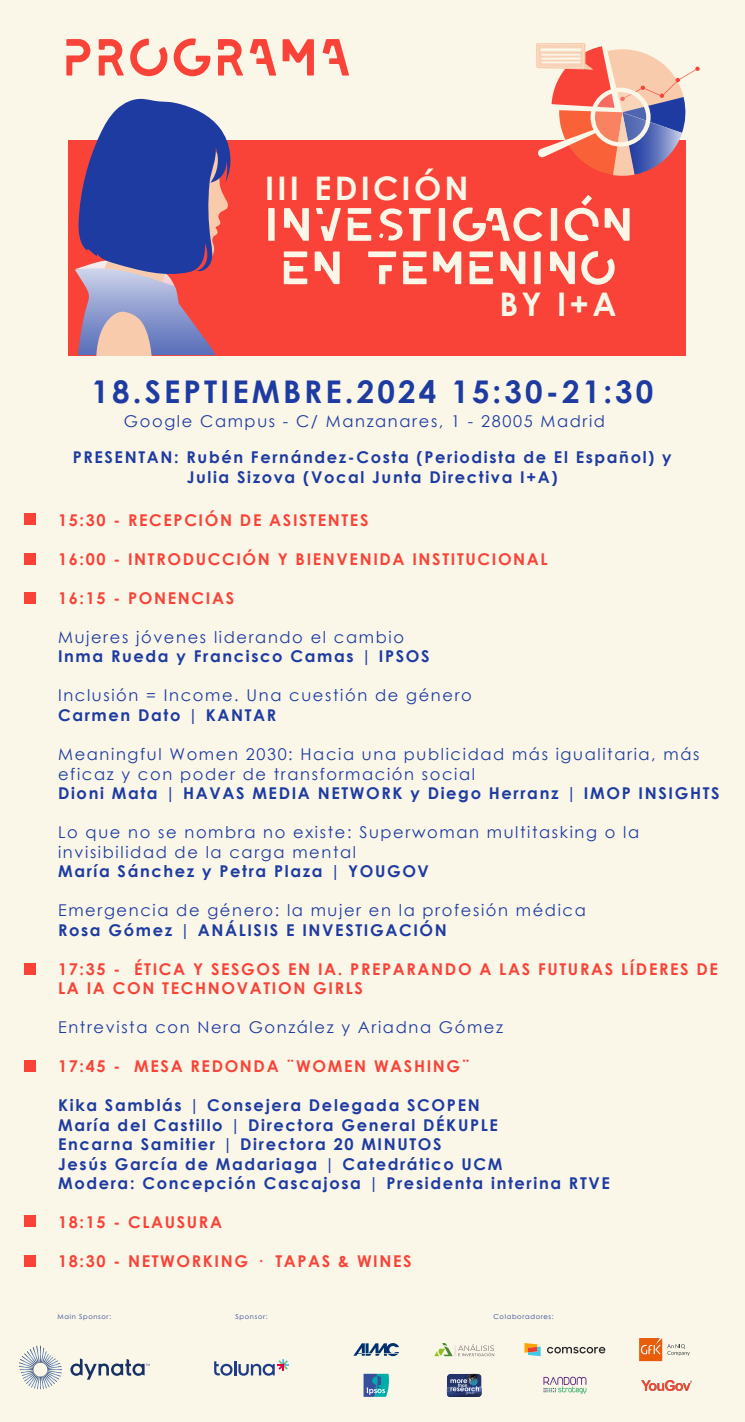
<style>
.page{position:relative;width:745px;height:1422px;background:#fff}
.page>*{position:absolute;margin:0;border:0;box-sizing:border-box;transform-origin:0 0}
.t1{font:52px "LEIXO DEMO";color:#f94338}
.t2{font:700 32.5px "Century Gothic";letter-spacing:.1em;color:#faf7e8}
.t3{font:700 31.25px "Century Gothic";letter-spacing:.1em;color:#1e3ba1}
.t4{font:700 16.25px/19.5px "Century Gothic";letter-spacing:.1em;color:#1e3ba1;text-align:center}
.t5{font:16.25px/19.5px "Century Gothic";letter-spacing:.1em;color:#1e3ba1}
.t6{font:700 16.25px/19.5px "Century Gothic";letter-spacing:.1em;color:#f94338}
.t7{font:6.75px "Century Gothic";letter-spacing:.1em;color:#284193}
</style>
<div class="page">
<div style="left:0;top:0;width:744px;height:1421px;background:#faf7e8"></div>
<div style="left:68px;top:140px;width:617px;height:215px;background:#f94338"></div>
<svg style="left:75px;top:98px;width:156px;height:257px"></svg>
<svg style="left:268px;top:208px;width:6px;height:33px"></svg>
<svg style="left:284px;top:208px;width:25px;height:33px"></svg>
<svg style="left:316px;top:208px;width:24px;height:33px"></svg>
<svg style="left:347px;top:208px;width:24px;height:33px"></svg>
<svg style="left:379px;top:208px;width:23px;height:32px"></svg>
<svg style="left:409px;top:208px;width:21px;height:33px"></svg>
<svg style="left:438px;top:208px;width:7px;height:33px"></svg>
<svg style="left:452px;top:207px;width:90px;height:34px"></svg>
<svg style="left:550px;top:208px;width:7px;height:33px"></svg>
<svg style="left:564px;top:195px;width:34px;height:46px"></svg>
<svg style="left:604px;top:208px;width:25px;height:33px"></svg>
<svg style="left:283px;top:251px;width:24px;height:33px"></svg>
<svg style="left:314px;top:251px;width:25px;height:33px"></svg>
<svg style="left:368px;top:251px;width:28px;height:33px"></svg>
<svg style="left:403px;top:251px;width:23px;height:33px"></svg>
<svg style="left:433px;top:251px;width:28px;height:33px"></svg>
<svg style="left:469px;top:251px;width:23px;height:33px"></svg>
<svg style="left:500px;top:251px;width:25px;height:33px"></svg>
<svg style="left:534px;top:251px;width:6px;height:33px"></svg>
<svg style="left:550px;top:251px;width:24px;height:33px"></svg>
<svg style="left:581px;top:251px;width:33px;height:34px"></svg>
<svg style="left:536px;top:43px;width:163px;height:133px"></svg>
<div style="left:24px;top:513px;width:11px;height:12px;background:#f94338"></div>
<div style="left:24px;top:553px;width:11px;height:12px;background:#f94338"></div>
<div style="left:24px;top:592px;width:11px;height:12px;background:#f94338"></div>
<div style="left:24px;top:963px;width:11px;height:11px;background:#f94338"></div>
<div style="left:24px;top:1059px;width:11px;height:12px;background:#f94338"></div>
<div style="left:24px;top:1215px;width:11px;height:12px;background:#f94338"></div>
<div style="left:24px;top:1255px;width:11px;height:12px;background:#f94338"></div>
<svg style="left:363px;top:1373px;width:26px;height:23px"></svg>
<svg style="left:446px;top:1373px;width:35px;height:23px"></svg>
<svg style="left:543px;top:1376px;width:43px;height:17px"></svg>
<svg style="left:639px;top:1338px;width:50px;height:23px"></svg>
<svg style="left:434px;top:1343px;width:60px;height:13px"></svg>
<svg style="left:547px;top:1346px;width:58px;height:7px"></svg>
<svg style="left:524px;top:1343px;width:16px;height:13px"></svg>
<svg style="left:353px;top:1343px;width:46px;height:13px"></svg>
<img style="left:641px;top:1380px;width:50px;height:10px">
<svg style="left:214px;top:1359px;width:75px;height:16px"></svg>
<svg style="left:19px;top:1345px;width:43px;height:44px"></svg>
<svg style="left:70px;top:1358px;width:80px;height:21px"></svg>
<h1 class="t1" style="left:62px;top:30px;width:291px">PROGRAMA</h1>
<h2 class="t2" style="left:265px;top:163px;width:205px">III EDICIÓN</h2>
<h2 class="t2" style="left:499px;top:280px;width:118px">BY I+A</h2>
<h3 class="t3" style="left:91px;top:368px;width:563px">18.SEPTIEMBRE.2024 15:30-21:30</h3>
<p class="t5" style="left:124px;top:411px;width:482px">Google Campus - C/ Manzanares, 1 - 28005 Madrid</p>
<p class="t4" style="left:73px;top:447px;width:600px">PRESENTAN: Rubén Fernández-Costa (Periodista de El Español) y<br>Julia Sizova (Vocal Junta Directiva I+A)</p>
<p class="t6" style="left:58px;top:509px;width:312px">15:30 - RECEPCIÓN DE ASISTENTES</p>
<p class="t6" style="left:58px;top:548px;width:491px">16:00 - INTRODUCCIÓN Y BIENVENIDA INSTITUCIONAL</p>
<p class="t6" style="left:58px;top:587px;width:177px">16:15 - PONENCIAS</p>
<p class="t5" style="left:58px;top:627px;width:347px">Mujeres jóvenes liderando el cambio</p>
<p class="t4" style="left:58px;top:646px;width:373px">Inma Rueda y Francisco Camas | IPSOS</p>
<p class="t5" style="left:58px;top:685px;width:415px">Inclusión = Income. Una cuestión de género</p>
<p class="t4" style="left:58px;top:704px;width:220px">Carmen Dato | KANTAR</p>
<p class="t5" style="left:58px;top:744px;width:642px">Meaningful Women 2030: Hacia una publicidad más igualitaria, más eficaz y con poder de transformación social</p>
<p class="t4" style="left:58px;top:782px;width:662px">Dioni Mata | HAVAS MEDIA NETWORK y Diego Herranz | IMOP INSIGHTS</p>
<p class="t5" style="left:58px;top:822px;width:582px">Lo que no se nombra no existe: Superwoman multitasking o la invisibilidad de la carga mental</p>
<p class="t4" style="left:58px;top:860px;width:372px">María Sánchez y Petra Plaza | YOUGOV</p>
<p class="t5" style="left:58px;top:900px;width:529px">Emergencia de género: la mujer en la profesión médica</p>
<p class="t4" style="left:58px;top:919px;width:390px">Rosa Gómez | ANÁLISIS E INVESTIGACIÓN</p>
<p class="t6" style="left:58px;top:958px;width:661px">17:35 - ÉTICA Y SESGOS EN IA. PREPARANDO A LAS FUTURAS LÍDERES DE<br>LA IA CON TECHNOVATION GIRLS</p>
<p class="t5" style="left:58px;top:1017px;width:446px">Entrevista con Nera González y Ariadna Gómez</p>
<p class="t6" style="left:58px;top:1055px;width:413px">17:45 - MESA REDONDA ¨WOMEN WASHING¨</p>
<p class="t4" style="left:58px;top:1094px;width:553px;text-align:left">Kika Samblás | Consejera Delegada SCOPEN<br>María del Castillo | Directora General DÉKUPLE<br>Encarna Samitier | Directora 20 MINUTOS<br>Jesús García de Madariaga | Catedrático UCM<br>Modera: Concepción Cascajosa | Presidenta interina RTVE</p>
<p class="t6" style="left:58px;top:1211px;width:165px">18:15 - CLAUSURA</p>
<p class="t6" style="left:58px;top:1250px;width:355px">18:30 - NETWORKING · TAPAS &amp; WINES</p>
<p class="t7" style="left:57px;top:1312px;width:55px">Main Sponsor:</p>
<p class="t7" style="left:235px;top:1312px;width:34px">Sponsor:</p>
<p class="t7" style="left:493px;top:1312px;width:62px">Colaboradores:</p>
</div>
